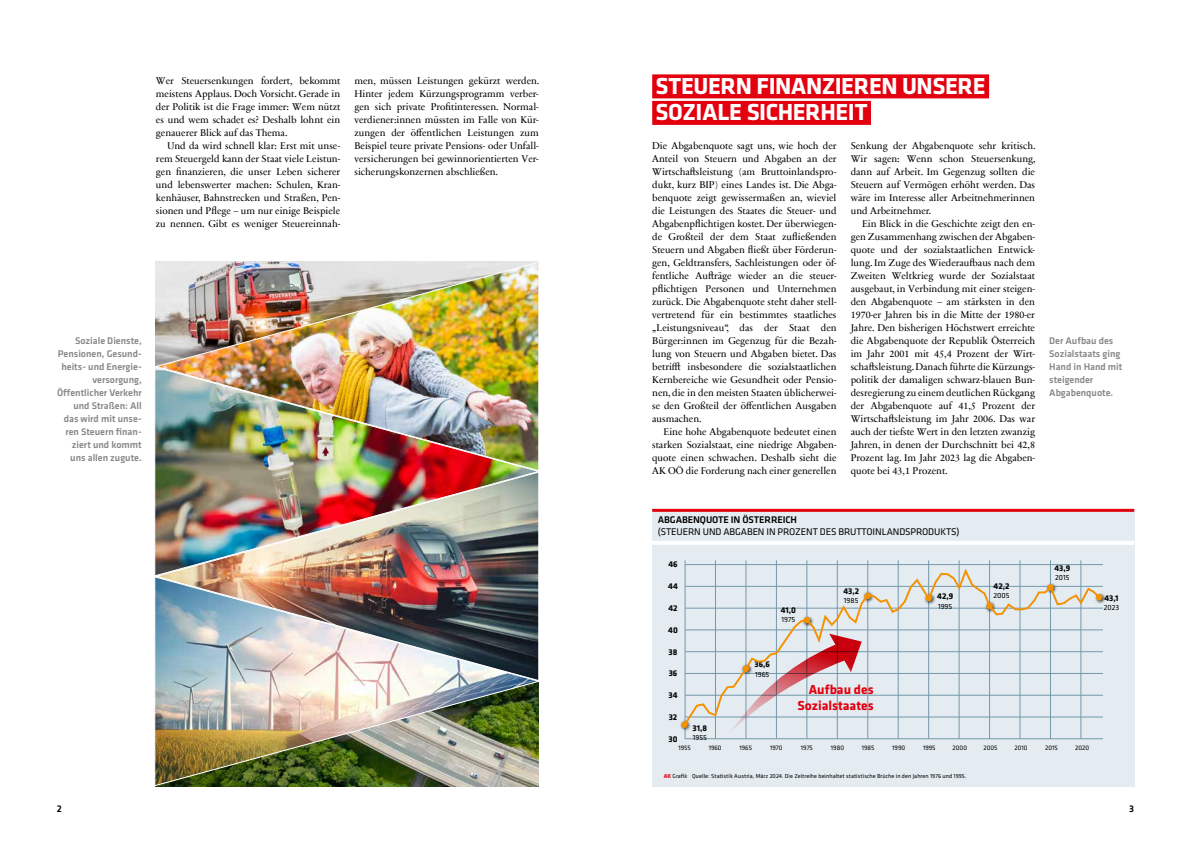
<style>
.page{position:relative;width:1191px;height:842px;background:#fff}
.page>*{position:absolute;margin:0;border:0;box-sizing:border-box;transform-origin:0 0}
.t1{font:700 24px/26.5px "Klavika Basic";letter-spacing:-.02em;color:#fff}
.t2{font:13.5px "Klavika Basic";letter-spacing:-.01em;color:#000}
.t3{font:500 13.5px "Klavika Basic";letter-spacing:-.01em;color:#000}
.t4{font:700 13.5px/16.2px "Klavika Basic";color:#e3000f;text-align:right}
.t5{font:10px/13px "Sabon Next Com";color:#000;text-align:justify}
.t6{font:500 10px/13px "Klavika Basic";color:#878786}
.t7{font:10px "Klavika Basic";letter-spacing:-.01em;color:#000}
.t8{font:500 10px "Klavika Basic";letter-spacing:-.01em;color:#000}
.t9{font:700 8.7px "Klavika Basic";color:#000}
.t10{font:7.7px "Klavika Basic";color:#000}
.t11{font:6.7px "Klavika Basic";color:#000}
.t12{font:6px "Klavika Basic";letter-spacing:.01em;color:#000}
.s1{font-weight:700;color:#e3000f}
</style>
<div class="page">
<div style="left:652px;top:74px;width:337px;height:24px;background:#e3000f"></div>
<div style="left:652px;top:101px;width:219px;height:24px;background:#e3000f"></div>
<img style="left:155px;top:261px;width:384px;height:105px">
<img style="left:154px;top:366px;width:385px;height:210px">
<img style="left:154px;top:576px;width:385px;height:211px">
<div style="left:652px;top:510px;width:482px;height:276px;background:#e4ecf1"></div>
<hr style="left:652px;top:509px;width:482px;height:3px;background:#e3000f">
<hr style="left:652px;top:541px;width:482px;height:4px;background:#fff">
<hr style="left:685px;top:560px;width:1px;height:179px;background:#7498ab">
<hr style="left:715px;top:560px;width:1px;height:179px;background:#7498ab">
<hr style="left:746px;top:560px;width:1px;height:179px;background:#7498ab">
<hr style="left:776px;top:560px;width:1px;height:179px;background:#7498ab">
<hr style="left:806px;top:560px;width:1px;height:179px;background:#7498ab">
<hr style="left:837px;top:560px;width:1px;height:179px;background:#7498ab">
<hr style="left:867px;top:560px;width:1px;height:179px;background:#7498ab">
<hr style="left:898px;top:560px;width:1px;height:179px;background:#7498ab">
<hr style="left:928px;top:560px;width:1px;height:179px;background:#7498ab">
<hr style="left:959px;top:560px;width:1px;height:179px;background:#7498ab">
<hr style="left:989px;top:560px;width:1px;height:179px;background:#7498ab">
<hr style="left:1019px;top:560px;width:1px;height:179px;background:#7498ab">
<hr style="left:1050px;top:560px;width:1px;height:179px;background:#7498ab">
<hr style="left:1080px;top:560px;width:1px;height:179px;background:#7498ab">
<hr style="left:685px;top:739px;width:418px;height:1px;background:#7498ab">
<hr style="left:685px;top:717px;width:418px;height:1px;background:#7498ab">
<hr style="left:685px;top:695px;width:418px;height:1px;background:#7498ab">
<hr style="left:685px;top:673px;width:418px;height:1px;background:#7498ab">
<hr style="left:685px;top:651px;width:418px;height:1px;background:#7498ab">
<hr style="left:685px;top:630px;width:418px;height:1px;background:#7498ab">
<hr style="left:685px;top:608px;width:418px;height:1px;background:#7498ab">
<hr style="left:685px;top:586px;width:418px;height:1px;background:#7498ab">
<hr style="left:685px;top:564px;width:418px;height:1px;background:#7498ab">
<div style="left:679px;top:719px;width:13px;height:13px;background:#000;opacity:.82"></div>
<div style="left:1093px;top:592px;width:13px;height:12px;background:#000;opacity:.82"></div>
<svg style="left:682px;top:566px;width:420px;height:161px"></svg>
<p class="t5" style="left:156px;top:74px;width:186px">Wer Steuersenkungen fordert, bekommt meistens Applaus. Doch Vorsicht. Gerade in der Politik ist die Frage immer: Wem nützt es und wem schadet es? Deshalb lohnt ein genauerer Blick auf das Thema.</p>
<p class="t5" style="left:156px;top:139px;width:186px;text-indent:11px">Und da wird schnell klar: Erst mit unse&shy;rem Steuergeld kann der Staat viele Leistun&shy;gen finanzieren, die unser Leben sicherer und lebenswerter machen: Schulen, Kran&shy;kenhäuser, Bahnstrecken und Straßen, Pen&shy;sionen und Pflege – um nur einige Beispiele zu nennen. Gibt es weniger Steuereinnah-</p>
<p class="t5" style="left:354px;top:74px;width:186px">men, müssen Leistungen gekürzt werden.<br>Hinter jedem Kürzungsprogramm verber&shy;gen sich private Profitinteressen. Normal&shy;verdiener:innen müssten im Falle von Kür&shy;zungen der öffentlichen Leistungen zum Beispiel teure private Pensions- oder Unfall&shy;versicherungen bei gewinnorientierten Ver&shy;sicherungskonzernen abschließen.</p>
<p class="t6" style="left:57px;top:334px;width:86px;text-align:right">Soziale Dienste,<br>Pensionen, Gesund&shy;heits- und Energie&shy;versorgung,<br>Öffentlicher Verkehr und Straßen: All das wird mit unse&shy;ren Steuern finan&shy;ziert und kommt uns allen zugute.</p>
<h1 class="t1" style="left:655px;top:72px;width:332px">STEUERN FINANZIEREN UNSERE<br>SOZIALE SICHERHEIT</h1>
<p class="t5" style="left:652px;top:139px;width:186px">Die Abgabenquote sagt uns, wie hoch der Anteil von Steuern und Abgaben an der Wirtschaftsleistung (am Bruttoinlandspro&shy;dukt, kurz BIP) eines Landes ist. Die Abga&shy;benquote zeigt gewissermaßen an, wieviel die Leistungen des Staates die Steuer- und Abgabenpflichtigen kostet. Der überwiegen&shy;de Großteil der dem Staat zufließenden Steuern und Abgaben fließt über Förderun&shy;gen, Geldtransfers, Sachleistungen oder öf&shy;fentliche Aufträge wieder an die steuer&shy;pflichtigen Personen und Unternehmen zurück. Die Abgabenquote steht daher stell&shy;vertretend für ein bestimmtes staatliches „Leistungsniveau“, das der Staat den Bürger:innen im Gegenzug für die Bezah&shy;lung von Steuern und Abgaben bietet. Das betrifft insbesondere die sozialstaatlichen Kernbereiche wie Gesundheit oder Pensio&shy;nen, die in den meisten Staaten üblicherwei&shy;se den Großteil der öffentlichen Ausgaben ausmachen.</p>
<p class="t5" style="left:652px;top:425px;width:186px;text-indent:11px">Eine hohe Abgabenquote bedeutet einen starken Sozialstaat, eine niedrige Abgaben&shy;quote einen schwachen. Deshalb sieht die AK OÖ die Forderung nach einer generellen</p>
<p class="t5" style="left:850px;top:139px;width:186px">Senkung der Abgabenquote sehr kritisch.<br>Wir sagen: Wenn schon Steuersenkung, dann auf Arbeit. Im Gegenzug sollten die Steuern auf Vermögen erhöht werden. Das wäre im Interesse aller Arbeitnehmerinnen und Arbeitnehmer.</p>
<p class="t5" style="left:850px;top:217px;width:186px;text-indent:11px">Ein Blick in die Geschichte zeigt den en&shy;gen Zusammenhang zwischen der Abgaben&shy;quote und der sozialstaatlichen Entwick&shy;lung. Im Zuge des Wiederaufbaus nach dem Zweiten Weltkrieg wurde der Sozialstaat ausgebaut, in Verbindung mit einer steigen&shy;den Abgabenquote – am stärksten in den 1970-er Jahren bis in die Mitte der 1980-er Jahre. Den bisherigen Höchstwert erreichte die Abgabenquote der Republik Österreich im Jahr 2001 mit 45,4 Prozent der Wirt&shy;schaftsleistung. Danach führte die Kürzungs&shy;politik der damaligen schwarz-blauen Bun&shy;desregierung zu einem deutlichen Rückgang der Abgabenquote auf 41,5 Prozent der Wirtschaftsleistung im Jahr 2006. Das war auch der tiefste Wert in den letzten zwanzig Jahren, in denen der Durchschnitt bei 42,8<br>Prozent lag. Im Jahr 2023 lag die Abgaben&shy;quote bei 43,1 Prozent.</p>
<p class="t6" style="left:1049px;top:334px;width:75px">Der Aufbau des<br>Sozialstaats ging<br>Hand in Hand mit steigender<br>Abgabenquote.</p>
<h2 class="t3" style="left:653px;top:506px;width:187px">ABGABENQUOTE IN ÖSTERREICH</h2>
<h2 class="t2" style="left:653px;top:519px;width:404px">(STEUERN UND ABGABEN IN PROZENT DES BRUTTOINLANDSPRODUKTS)</h2>
<p class="t8" style="left:658px;top:513px;width:141px">ABGABENQUOTE IN ÖSTERREICH</p>
<p class="t7" style="left:658px;top:525px;width:303px">(STEUERN UND ABGABEN IN PROZENT DES BRUTTOINLANDSPRODUKTS)</p>
<p class="t9" style="left:668px;top:558px;width:11px">46</p>
<p class="t9" style="left:668px;top:580px;width:11px">44</p>
<p class="t9" style="left:668px;top:602px;width:11px">42</p>
<p class="t9" style="left:668px;top:623px;width:11px">40</p>
<p class="t9" style="left:668px;top:645px;width:10px">38</p>
<p class="t9" style="left:668px;top:667px;width:10px">36</p>
<p class="t9" style="left:668px;top:689px;width:11px">34</p>
<p class="t9" style="left:668px;top:711px;width:10px">32</p>
<p class="t9" style="left:668px;top:733px;width:11px">30</p>
<p class="t9" style="left:692px;top:722px;width:16px">31,8</p>
<p class="t10" style="left:693px;top:733px;width:16px">1955</p>
<p class="t9" style="left:781px;top:603px;width:17px">41,0</p>
<p class="t10" style="left:781px;top:614px;width:15px">1975</p>
<p class="t9" style="left:843px;top:585px;width:17px">43,2</p>
<p class="t10" style="left:844px;top:595px;width:16px">1985</p>
<p class="t9" style="left:754px;top:658px;width:17px">36,6</p>
<p class="t10" style="left:755px;top:669px;width:16px">1965</p>
<h2 class="t4" style="left:797px;top:681px;width:78px">Aufbau des<br>Sozialstaates</h2>
<p class="t9" style="left:937px;top:590px;width:18px">42,9</p>
<p class="t10" style="left:938px;top:601px;width:16px">1995</p>
<p class="t9" style="left:993px;top:579px;width:17px">42,2</p>
<p class="t10" style="left:993px;top:590px;width:18px">2005</p>
<p class="t9" style="left:1054px;top:562px;width:17px">43,9</p>
<p class="t10" style="left:1055px;top:572px;width:16px">2015</p>
<p class="t11" style="left:678px;top:744px;width:14px">1955</p>
<p class="t11" style="left:708px;top:744px;width:14px">1960</p>
<p class="t11" style="left:739px;top:744px;width:14px">1965</p>
<p class="t11" style="left:770px;top:744px;width:14px">1970</p>
<p class="t11" style="left:801px;top:744px;width:14px">1975</p>
<p class="t11" style="left:831px;top:744px;width:15px">1980</p>
<p class="t11" style="left:861px;top:744px;width:14px">1985</p>
<p class="t11" style="left:892px;top:744px;width:14px">1990</p>
<p class="t11" style="left:923px;top:744px;width:14px">1995</p>
<p class="t11" style="left:952px;top:744px;width:16px">2000</p>
<p class="t11" style="left:983px;top:744px;width:16px">2005</p>
<p class="t11" style="left:1014px;top:744px;width:15px">2010</p>
<p class="t11" style="left:1045px;top:744px;width:14px">2015</p>
<p class="t11" style="left:1075px;top:744px;width:15px">2020</p>
<p class="t12" style="left:664px;top:772px;width:304px"><span class="s1">AK</span> Grafik Quelle: Statistik Austria, März 2024. Die Zeitreihe beinhaltet statistische Brüche in den Jahren 1976 und 1995.</p>
<p class="t9" style="left:1104px;top:592px;width:16px">43,1</p>
<p class="t10" style="left:1103px;top:603px;width:17px">2023</p>
<p class="t8" style="left:57px;top:801px;width:7px">2</p>
<p class="t8" style="left:1129px;top:801px;width:6px">3</p>
</div>
